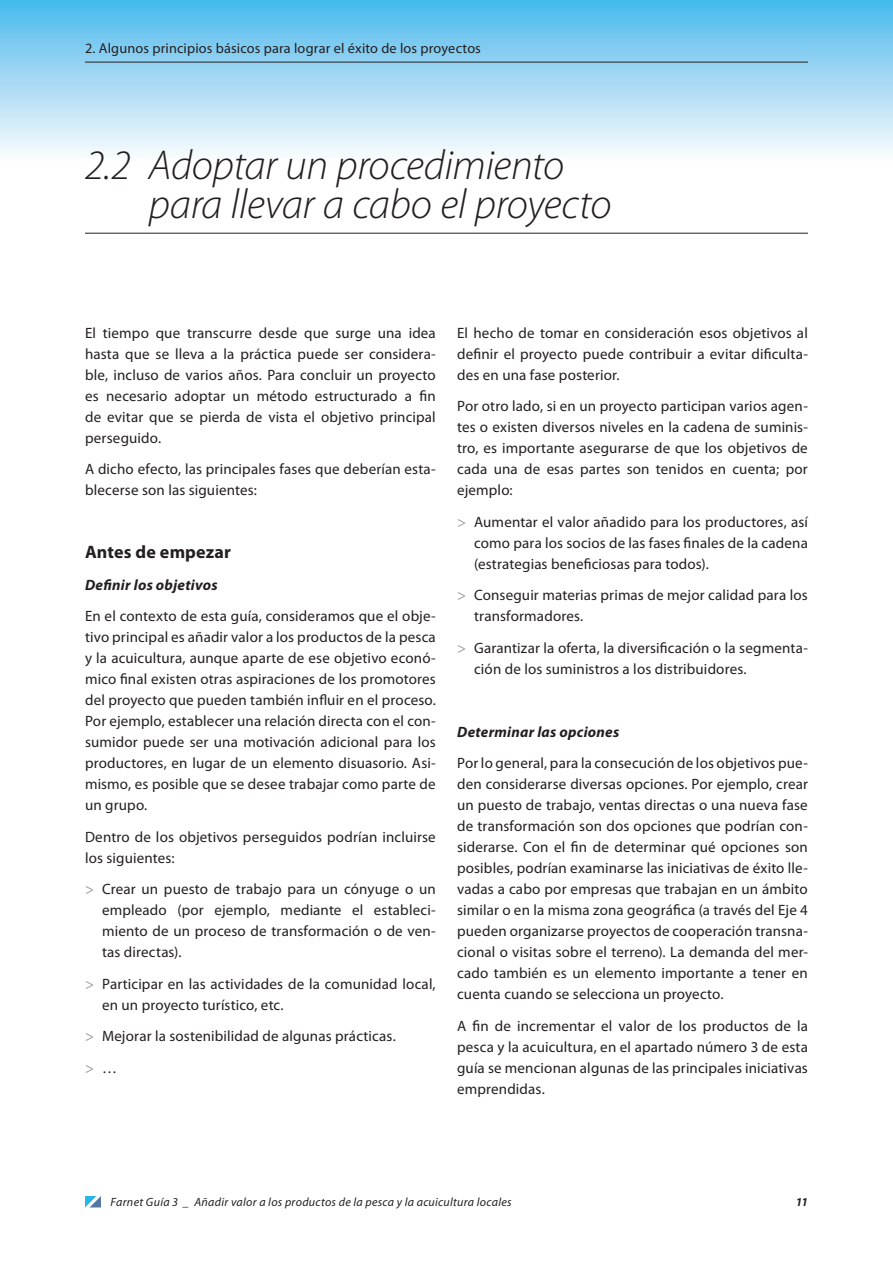
<style>
.page{position:relative;width:893px;height:1263px;background:#fff}
.page>*{position:absolute;margin:0;border:0;box-sizing:border-box;transform-origin:0 0}
.t1{font:italic 300 42px/39px "Myriad Pro";letter-spacing:-.01em;color:#231f20}
.t2{font:700 18px "Myriad Pro";letter-spacing:.005em;color:#231f20}
.t3{font:15px/21px "Myriad Pro";letter-spacing:.01em;color:#231f20;text-align:justify}
.t4{font:italic 700 15px "Myriad Pro";letter-spacing:.02em;color:#231f20}
.t5{font:14.25px "Myriad Pro";letter-spacing:.01em;color:#231f20}
.t6{font:italic 12px "Myriad Pro";letter-spacing:.025em;color:#231f20}
.t7{font:italic 700 12px "Myriad Pro";color:#231f20}
.s1{color:#939598}
</style>
<div class="page">
<div style="left:0;top:0;width:893px;height:162px;background:linear-gradient(to bottom,#49b9ec,#fefbfd)"></div>
<svg style="left:0;top:0;width:1px;height:162px"></svg>
<svg style="left:85px;top:1196px;width:16px;height:11px"></svg>
<hr style="left:85px;top:62px;width:723px;height:1px;background:#231f20">
<hr style="left:85px;top:233px;width:723px;height:1px;background:#231f20">
<p class="t5" style="left:85px;top:40px;width:397px">2. Algunos principios básicos para lograr el éxito de los proyectos</p>
<h1 class="t1" style="left:149px;top:145px;width:464px;text-indent:-64px">2.2 Adoptar un procedimiento para llevar a cabo el proyecto</h1>
<p class="t3" style="left:85px;top:322px;width:352px">El tiempo que transcurre desde que surge una idea hasta que se lleva a la práctica puede ser considera&shy;ble, incluso de varios años. Para concluir un proyecto es necesario adoptar un método estructurado a fin de evitar que se pierda de vista el objetivo principal perseguido.</p>
<p class="t3" style="left:85px;top:458px;width:352px">A dicho efecto, las principales fases que deberían esta&shy;blecerse son las siguientes:</p>
<p class="t2" style="left:85px;top:540px;width:147px">Antes de empezar</p>
<p class="t4" style="left:85px;top:575px;width:134px">Definir los objetivos</p>
<p class="t3" style="left:85px;top:605px;width:352px">En el contexto de esta guía, consideramos que el obje&shy;tivo principal es añadir valor a los productos de la pesca y la acuicultura, aunque aparte de ese objetivo econó&shy;mico final existen otras aspiraciones de los promotores del proyecto que pueden también influir en el proceso.<br>Por ejemplo, establecer una relación directa con el con&shy;sumidor puede ser una motivación adicional para los productores, en lugar de un elemento disuasorio. Asi&shy;mismo, es posible que se desee trabajar como parte de un grupo.</p>
<p class="t3" style="left:85px;top:826px;width:352px">Dentro de los objetivos perseguidos podrían incluirse los siguientes:</p>
<p class="t3" style="left:102px;top:878px;width:335px;text-indent:-17px"><span class="s1">&gt;</span> Crear un puesto de trabajo para un cónyuge o un empleado (por ejemplo, mediante el estableci&shy;miento de un proceso de transformación o de ven&shy;tas directas).</p>
<p class="t3" style="left:102px;top:973px;width:335px;text-indent:-17px"><span class="s1">&gt;</span> Participar en las actividades de la comunidad local, en un proyecto turístico, etc.</p>
<p class="t3" style="left:85px;top:1020px;width:311px;line-height:31.5px"><span class="s1">&gt;</span> Mejorar la sostenibilidad de algunas prácticas. <span class="s1">&gt;</span> …</p>
<p class="t3" style="left:457px;top:322px;width:352px">El hecho de tomar en consideración esos objetivos al definir el proyecto puede contribuir a evitar dificulta&shy;des en una fase posterior.</p>
<p class="t3" style="left:457px;top:395px;width:352px">Por otro lado, si en un proyecto participan varios agen&shy;tes o existen diversos niveles en la cadena de suminis&shy;tro, es importante asegurarse de que los objetivos de cada una de esas partes son tenidos en cuenta; por ejemplo:</p>
<p class="t3" style="left:474px;top:511px;width:335px;text-indent:-17px"><span class="s1">&gt;</span> Aumentar el valor añadido para los productores, así como para los socios de las fases finales de la cadena (estrategias beneficiosas para todos).</p>
<p class="t3" style="left:474px;top:584px;width:335px;text-indent:-17px"><span class="s1">&gt;</span> Conseguir materias primas de mejor calidad para los transformadores.</p>
<p class="t3" style="left:474px;top:637px;width:335px;text-indent:-17px"><span class="s1">&gt;</span> Garantizar la oferta, la diversificación o la segmenta&shy;ción de los suministros a los distribuidores.</p>
<p class="t4" style="left:457px;top:722px;width:164px">Determinar las opciones</p>
<p class="t3" style="left:457px;top:752px;width:352px">Por lo general, para la consecución de los objetivos pue&shy;den considerarse diversas opciones. Por ejemplo, crear un puesto de trabajo, ventas directas o una nueva fase de transformación son dos opciones que podrían con&shy;siderarse. Con el fin de determinar qué opciones son posibles, podrían examinarse las iniciativas de éxito lle&shy;vadas a cabo por empresas que trabajan en un ámbito similar o en la misma zona geográfica (a través del Eje 4 pueden organizarse proyectos de cooperación transna&shy;cional o visitas sobre el terreno). La demanda del mer&shy;cado también es un elemento importante a tener en cuenta cuando se selecciona un proyecto.</p>
<p class="t3" style="left:457px;top:1015px;width:352px">A fin de incrementar el valor de los productos de la pesca y la acuicultura, en el apartado número 3 de esta guía se mencionan algunas de las principales iniciativas emprendidas.</p>
<p class="t6" style="left:111px;top:1194px;width:403px">Farnet Guía 3 _ Añadir valor a los productos de la pesca y la acuicultura locales</p>
<p class="t7" style="left:796px;top:1194px;width:14px">11</p>
</div>
